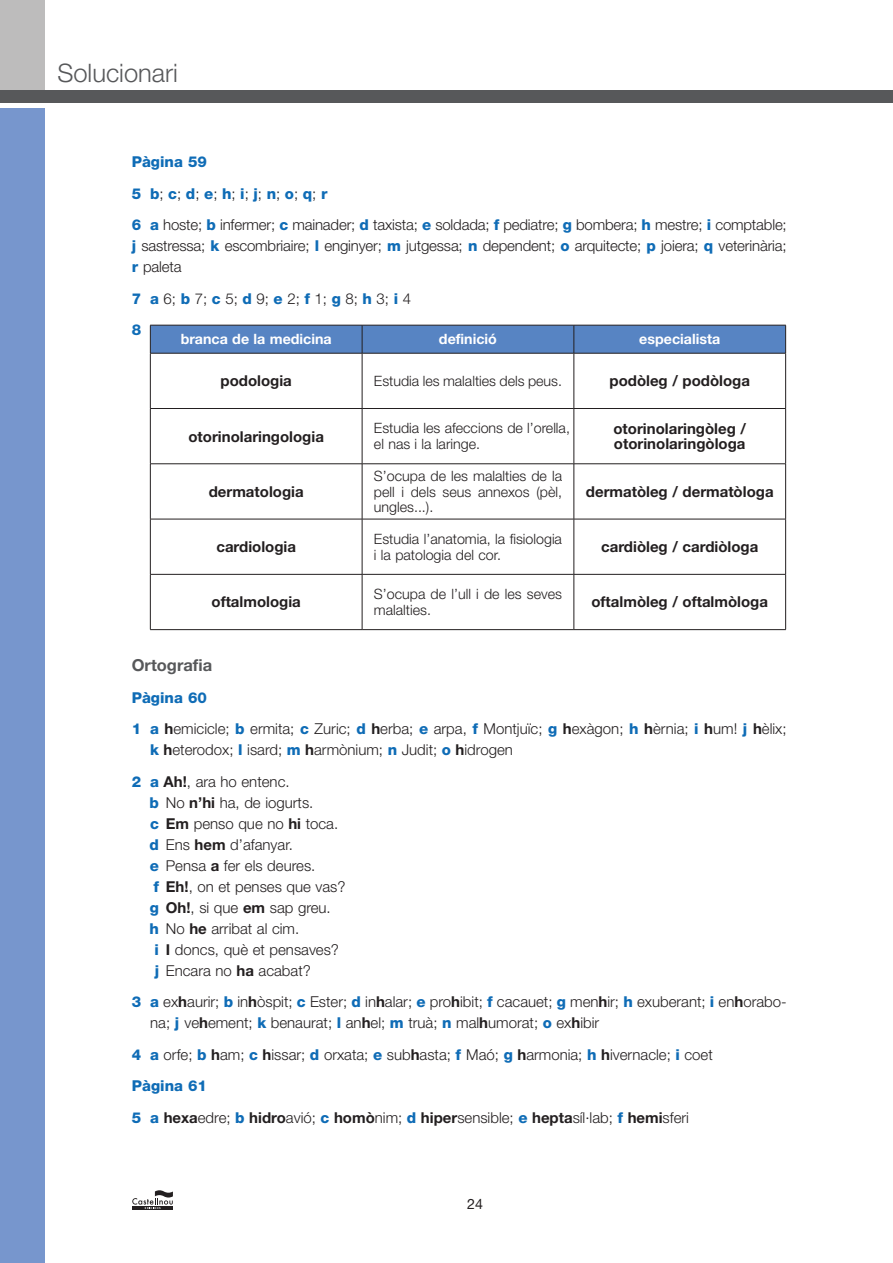
<style>
.page{position:relative;width:893px;height:1263px;background:#fff}
.page>*{position:absolute;margin:0;border:0;box-sizing:border-box;transform-origin:0 0}
.t1{font:300 25.5px "Helvetica Neue LT Std";color:#57585a}
.t2{font:700 16.5px "Helvetica Neue LT Std";color:#57585a}
.t3{font:300 15px/31.5px "Helvetica Neue LT Std";color:#231f20}
.t4{font:700 15px/15.8px "Helvetica Neue LT Std";color:#231f20}
.t5{font:300 14.25px/15.8px "Helvetica Neue LT Std";color:#231f20}
.t6{font:700 14.25px "Helvetica Neue LT Std";color:#fff}
.t7{font:14.25px "Helvetica Neue LT Std";color:#231f20}
.s1{font-weight:800;color:#0f6cb6}
.s2{font-weight:700}
</style>
<div class="page">
<div style="left:0;top:108px;width:45px;height:1155px;background:#7796cd"></div>
<div style="left:0;top:0;width:45px;height:90px;background:#bdbcbc"></div>
<div style="left:0;top:90px;width:893px;height:13px;background:#57585a"></div>
<hr style="left:132px;top:1206px;width:41px;height:4px;background:#231f20">
<svg style="left:132px;top:1190px;width:41px;height:19px"></svg>
<svg style="left:150px;top:325px;width:636px;height:28px;background:#547fbb"></svg>
<hr style="left:150px;top:353px;width:212px;height:1px;background:#231f20">
<hr style="left:150px;top:353px;width:1px;height:55px;background:#231f20">
<hr style="left:362px;top:353px;width:212px;height:1px;background:#231f20">
<hr style="left:362px;top:353px;width:1px;height:55px;background:#231f20">
<hr style="left:574px;top:353px;width:212px;height:1px;background:#231f20">
<hr style="left:574px;top:353px;width:1px;height:55px;background:#231f20">
<hr style="left:785px;top:353px;width:1px;height:55px;background:#231f20">
<hr style="left:150px;top:409px;width:1px;height:55px;background:#231f20">
<hr style="left:362px;top:409px;width:1px;height:55px;background:#231f20">
<hr style="left:574px;top:409px;width:1px;height:55px;background:#231f20">
<hr style="left:785px;top:409px;width:1px;height:55px;background:#231f20">
<hr style="left:150px;top:464px;width:1px;height:55px;background:#231f20">
<hr style="left:362px;top:464px;width:1px;height:55px;background:#231f20">
<hr style="left:574px;top:464px;width:1px;height:55px;background:#231f20">
<hr style="left:785px;top:464px;width:1px;height:55px;background:#231f20">
<hr style="left:150px;top:519px;width:1px;height:55px;background:#231f20">
<hr style="left:362px;top:519px;width:1px;height:55px;background:#231f20">
<hr style="left:574px;top:519px;width:1px;height:55px;background:#231f20">
<hr style="left:785px;top:519px;width:1px;height:55px;background:#231f20">
<hr style="left:150px;top:574px;width:1px;height:55px;background:#231f20">
<hr style="left:362px;top:574px;width:1px;height:55px;background:#231f20">
<hr style="left:574px;top:574px;width:1px;height:55px;background:#231f20">
<hr style="left:785px;top:574px;width:1px;height:55px;background:#231f20">
<hr style="left:150px;top:408px;width:212px;height:1px;background:#231f20">
<hr style="left:362px;top:408px;width:212px;height:1px;background:#231f20">
<hr style="left:574px;top:408px;width:212px;height:1px;background:#231f20">
<hr style="left:150px;top:463px;width:212px;height:1px;background:#231f20">
<hr style="left:362px;top:463px;width:212px;height:1px;background:#231f20">
<hr style="left:574px;top:463px;width:212px;height:1px;background:#231f20">
<hr style="left:150px;top:519px;width:212px;height:1px;background:#231f20">
<hr style="left:362px;top:519px;width:212px;height:1px;background:#231f20">
<hr style="left:574px;top:519px;width:212px;height:1px;background:#231f20">
<hr style="left:150px;top:574px;width:212px;height:1px;background:#231f20">
<hr style="left:362px;top:574px;width:212px;height:1px;background:#231f20">
<hr style="left:574px;top:574px;width:212px;height:1px;background:#231f20">
<hr style="left:150px;top:629px;width:212px;height:1px;background:#231f20">
<hr style="left:362px;top:629px;width:212px;height:1px;background:#231f20">
<hr style="left:574px;top:629px;width:212px;height:1px;background:#231f20">
<h1 class="t1" style="left:57px;top:57px;width:122px">Solucionari</h1>
<p class="t3" style="left:132px;top:146px;width:656px"><span class="s1">Pàgina 59<br>5 b</span>; <span class="s1">c</span>; <span class="s1">d</span>; <span class="s1">e</span>; <span class="s1">h</span>; <span class="s1">i</span>; <span class="s1">j</span>; <span class="s1">n</span>; <span class="s1">o</span>; <span class="s1">q</span>; <span class="s1">r<br>6 a</span> hoste; <span class="s1">b</span> infermer; <span class="s1">c</span> mainader; <span class="s1">d</span> taxista; <span class="s1">e</span> soldada; <span class="s1">f</span> pediatre; <span class="s1">g</span> bombera; <span class="s1">h</span> mestre; <span class="s1">i</span> comptable;</p>
<p class="t3" style="left:132px;top:235px;width:656px;line-height:21px"><span class="s1">j</span> sastressa; <span class="s1">k</span> escombriaire; <span class="s1">l</span> enginyer; <span class="s1">m</span> jutgessa; <span class="s1">n</span> dependent; <span class="s1">o</span> arquitecte; <span class="s1">p</span> joiera; <span class="s1">q</span> veterinària; <span class="s1">r</span> paleta</p>
<p class="t3" style="left:132px;top:282px;width:281px"><span class="s1">7 a</span> 6; <span class="s1">b</span> 7; <span class="s1">c</span> 5; <span class="s1">d</span> 9; <span class="s1">e</span> 2; <span class="s1">f</span> 1; <span class="s1">g</span> 8; <span class="s1">h</span> 3; <span class="s1">i</span> 4<br><span class="s1">8</span></p>
<p class="t6" style="left:181px;top:330px;width:153px">branca de la medicina</p>
<p class="t6" style="left:439px;top:330px;width:59px">definició</p>
<p class="t6" style="left:639px;top:330px;width:82px">especialista</p>
<p class="t4" style="left:221px;top:373px;width:73px">podologia</p>
<p class="t5" style="left:374px;top:373px;width:190px">Estudia les malalties dels peus.</p>
<p class="t4" style="left:609px;top:373px;width:142px">podòleg / podòloga</p>
<p class="t4" style="left:188px;top:428px;width:137px">otorinolaringologia</p>
<p class="t5" style="left:374px;top:420px;width:197px">Estudia les afeccions de l’orella, el nas i la laringe.</p>
<p class="t4" style="left:613px;top:420px;width:134px">otorinolaringòleg / otorinolaringòloga</p>
<p class="t4" style="left:209px;top:483px;width:96px">dermatologia</p>
<p class="t5" style="left:374px;top:467px;width:190px;text-align:justify">S’ocupa de les malalties de la pell i dels seus annexos (pèl, ungles...).</p>
<p class="t4" style="left:586px;top:483px;width:189px">dermatòleg / dermatòloga</p>
<p class="t4" style="left:216px;top:538px;width:81px">cardiologia</p>
<p class="t5" style="left:374px;top:531px;width:190px">Estudia l’anatomia, la fisiologia i la patologia del cor.</p>
<p class="t4" style="left:601px;top:538px;width:159px">cardiòleg / cardiòloga</p>
<p class="t4" style="left:212px;top:594px;width:91px">oftalmologia</p>
<p class="t5" style="left:374px;top:586px;width:190px">S’ocupa de l’ull i de les seves malalties.</p>
<p class="t4" style="left:591px;top:594px;width:178px">oftalmòleg / oftalmòloga</p>
<p class="t2" style="left:132px;top:655px;width:82px">Ortografia</p>
<p class="t3" style="left:132px;top:681px;width:656px"><span class="s1">Pàgina 60<br>1 a</span> <span class="s2">h</span>emicicle; <span class="s1">b</span> ermita; <span class="s1">c</span> Zuric; <span class="s1">d</span> <span class="s2">h</span>erba; <span class="s1">e</span> arpa, <span class="s1">f</span> Montjuïc; <span class="s1">g</span> <span class="s2">h</span>exàgon; <span class="s1">h</span> <span class="s2">h</span>èrnia; <span class="s1">i</span> <span class="s2">h</span>um! <span class="s1">j</span> <span class="s2">h</span>èlix;</p>
<p class="t3" style="left:132px;top:734px;width:383px;text-indent:18px"><span class="s1">k</span> <span class="s2">h</span>eterodox; <span class="s1">l</span> isard; <span class="s1">m</span> <span class="s2">h</span>armònium; <span class="s1">n</span> Judit; <span class="s1">o</span> <span class="s2">h</span>idrogen<br><span class="s1">2 a</span> <span class="s2">Ah!</span>, ara ho entenc.</p>
<p class="t3" style="left:150px;top:786px;width:165px"><span class="s1">b</span> No <span class="s2">n’hi</span> ha, de iogurts.</p>
<p class="t3" style="left:150px;top:807px;width:190px"><span class="s1">c</span> <span class="s2">Em</span> penso que no <span class="s2">hi</span> toca.</p>
<p class="t3" style="left:150px;top:828px;width:145px"><span class="s1">d</span> Ens <span class="s2">hem</span> d’afanyar.</p>
<p class="t3" style="left:150px;top:849px;width:167px"><span class="s1">e</span> Pensa <span class="s2">a</span> fer els deures.</p>
<p class="t3" style="left:154px;top:870px;width:193px"><span class="s1">f</span> <span class="s2">Eh!</span>, on et penses que vas?</p>
<p class="t3" style="left:150px;top:891px;width:182px"><span class="s1">g</span> <span class="s2">Oh!</span>, si que <span class="s2">em</span> sap greu.</p>
<p class="t3" style="left:150px;top:912px;width:151px"><span class="s1">h</span> No <span class="s2">he</span> arribat al cim.</p>
<p class="t3" style="left:155px;top:933px;width:186px"><span class="s1">i</span> <span class="s2">I</span> doncs, què et pensaves?</p>
<p class="t3" style="left:155px;top:954px;width:158px"><span class="s1">j</span> Encara no <span class="s2">ha</span> acabat?</p>
<p class="t3" style="left:150px;top:991px;width:638px;line-height:21px;text-indent:-18px"><span class="s1">3 a</span> ex<span class="s2">h</span>aurir; <span class="s1">b</span> in<span class="s2">h</span>òspit; <span class="s1">c</span> Ester; <span class="s1">d</span> in<span class="s2">h</span>alar; <span class="s1">e</span> pro<span class="s2">h</span>ibit; <span class="s1">f</span> cacauet; <span class="s1">g</span> men<span class="s2">h</span>ir; <span class="s1">h</span> exuberant; <span class="s1">i</span> en<span class="s2">h</span>orabo&shy;na; <span class="s1">j</span> ve<span class="s2">h</span>ement; <span class="s1">k</span> benaurat; <span class="s1">l</span> an<span class="s2">h</span>el; <span class="s1">m</span> truà; <span class="s1">n</span> mal<span class="s2">h</span>umorat; <span class="s1">o</span> ex<span class="s2">h</span>ibir</p>
<p class="t3" style="left:132px;top:1038px;width:582px"><span class="s1">4 a</span> orfe; <span class="s1">b</span> <span class="s2">h</span>am; <span class="s1">c</span> <span class="s2">h</span>issar; <span class="s1">d</span> orxata; <span class="s1">e</span> sub<span class="s2">h</span>asta; <span class="s1">f</span> Maó; <span class="s1">g</span> <span class="s2">h</span>armonia; <span class="s1">h</span> <span class="s2">h</span>ivernacle; <span class="s1">i</span> coet<br><span class="s1">Pàgina 61<br>5 a</span> <span class="s2">hexa</span>edre; <span class="s1">b</span> <span class="s2">hidro</span>avió; <span class="s1">c</span> <span class="s2">homò</span>nim; <span class="s1">d</span> <span class="s2">hiper</span>sensible; <span class="s1">e</span> <span class="s2">hepta</span>síl·lab; <span class="s1">f</span> <span class="s2">hemi</span>sferi</p>
<p class="t7" style="left:467px;top:1196px;width:17px">24</p>
</div>
